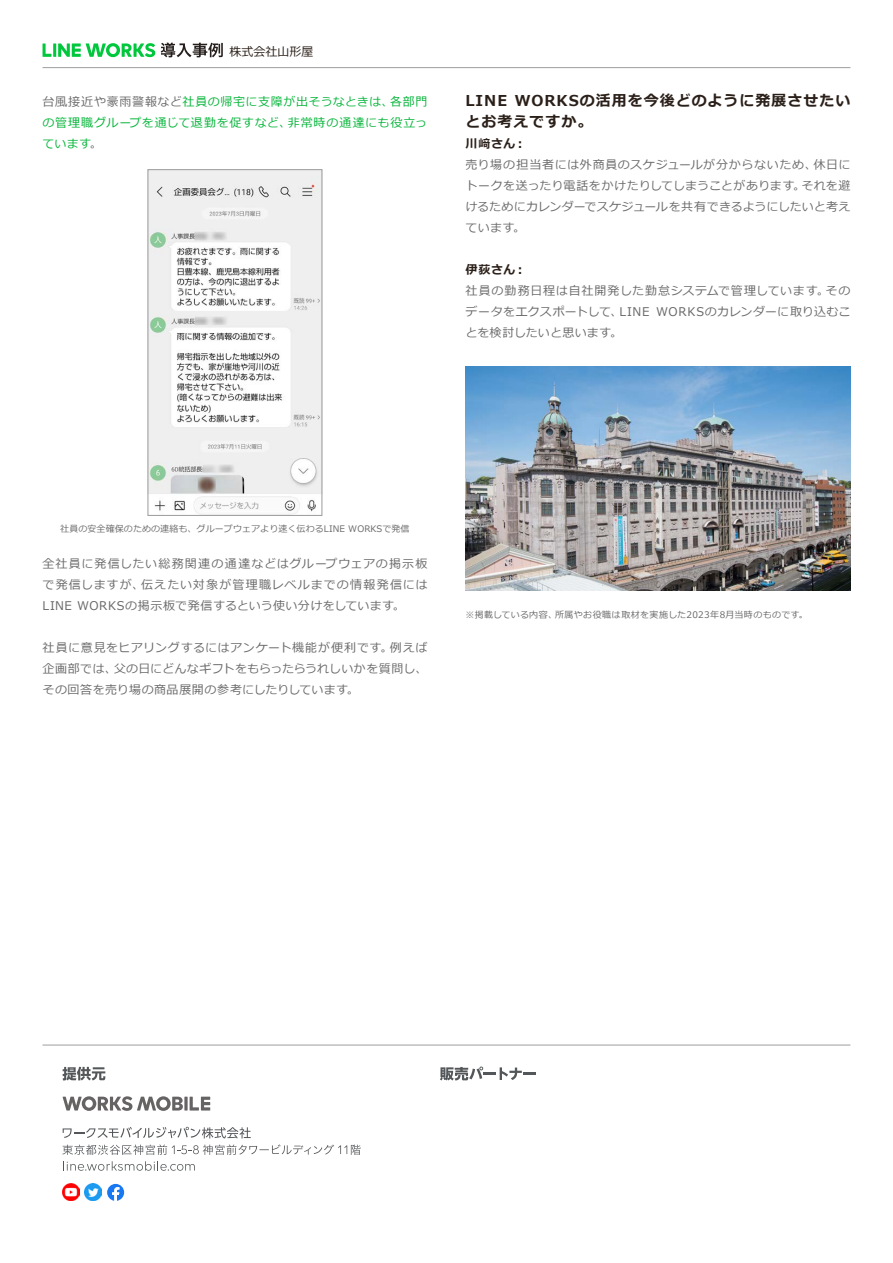
<style>
.page{position:relative;width:893px;height:1263px;background:#fff}
.page>*{position:absolute;margin:0;border:0;box-sizing:border-box;transform-origin:0 0}
.t1{font:700 15px/21px "Meiryo";letter-spacing:.065em;color:#2b2019}
.t2{font:12px/21px "Meiryo";letter-spacing:.04em;color:#6a6a6a}
.t3{font:12px/21px "Meiryo";letter-spacing:.015em;color:#6a6a6a}
.t4{font:12px/21px "Meiryo";letter-spacing:.05em;color:#07b53b}
.t5{font:12px/21px "Meiryo";letter-spacing:.09em;color:#6a6a6a;text-align:right}
.t6{font:700 12px "Meiryo";letter-spacing:.05em;color:#2b2019}
.t7{font:12px "Meiryo";color:#2b2019}
.t8{font:9px "Meiryo";letter-spacing:.01em;color:#6b6b6b}
.t9{font:9px "Meiryo";letter-spacing:.045em;color:#6a6a6a}
.t10{font:9px "Meiryo";letter-spacing:.02em;color:#6a6a6a}
.s1{color:#6a6a6a}
</style>
<div class="page">
<hr style="left:43px;top:67px;width:807px;height:1px;background:#9e9e9e">
<svg style="left:161px;top:43px;width:62px;height:14px"></svg>
<svg style="left:43px;top:43px;width:112px;height:14px"></svg>
<hr style="left:43px;top:1045px;width:807px;height:1px;background:#9e9e9e">
<svg style="left:440px;top:1066px;width:96px;height:14px"></svg>
<svg style="left:190px;top:1097px;width:20px;height:13px"></svg>
<svg style="left:184px;top:1097px;width:4px;height:13px"></svg>
<svg style="left:63px;top:1096px;width:120px;height:15px"></svg>
<svg style="left:63px;top:1067px;width:42px;height:13px"></svg>
<svg style="left:63px;top:1127px;width:188px;height:11px"></svg>
<svg style="left:62px;top:1144px;width:299px;height:11px"></svg>
<svg style="left:63px;top:1161px;width:132px;height:10px"></svg>
<img style="left:62px;top:1184px;width:17px;height:17px">
<img style="left:85px;top:1184px;width:17px;height:17px">
<svg style="left:107px;top:1184px;width:17px;height:17px"></svg>
<img style="left:150px;top:171px;width:170px;height:343px">
<div style="left:148px;top:169px;width:174px;height:347px;border:1px solid #9d9c9c"></div>
<img style="left:466px;top:367px;width:384px;height:223px">
<p class="t7" style="left:230px;top:43px;width:85px">株式会社山形屋</p>
<p class="t4" style="left:288px;top:92px;width:141px;text-indent:-245px"><span class="s1">台風接近や豪雨警報など</span>社員の帰宅に支障が出そうなときは、<br>非常時の通達にも役立っ</p>
<p class="t4" style="left:390px;top:92px;width:39px">各部門</p>
<p class="t4" style="left:43px;top:113px;width:250px">の管理職グループを通じて退勤を促すなど、ています<span class="s1">。</span></p>
<p class="t1" style="left:515px;top:91px;width:337px">WORKSの活用を今後どのように発展させたい</p>
<p class="t1" style="left:466px;top:91px;width:128px">LINE<br>とお考えですか。</p>
<p class="t6" style="left:466px;top:135px;width:62px">川﨑さん：</p>
<p class="t2" style="left:802px;top:155px;width:50px;text-indent:-336px">売り場の担当者には外商員のスケジュールが分からないため、<br>それを避</p>
<p class="t2" style="left:813px;top:155px;width:38px">休日に</p>
<p class="t3" style="left:466px;top:176px;width:386px">トークを送ったり電話をかけたりしてしまうことがあります。<br>けるためにカレンダーでスケジュールを共有できるようにしたいと考えています。</p>
<p class="t6" style="left:466px;top:261px;width:62px">伊荻さん：</p>
<p class="t2" style="left:825px;top:281px;width:26px">その</p>
<p class="t2" style="left:656px;top:281px;width:196px;text-indent:-190px">社員の勤務日程は自社開発した勤怠システムで管理しています。<br>WORKSのカレンダーに取り込むこ</p>
<p class="t3" style="left:466px;top:302px;width:158px">データをエクスポートして、とを検討したいと思います。</p>
<p class="t2" style="left:619px;top:302px;width:31px">LINE</p>
<p class="t8" style="left:60px;top:522px;width:351px">社員の安全確保のための連絡も、グループウェアより速く伝わるLINE WORKSで発信</p>
<p class="t5" style="left:43px;top:554px;width:386px">全社員に発信したい総務関連の通達などはグループウェアの掲示板伝えたい対象が管理職レベルまでの情報発信には</p>
<p class="t2" style="left:43px;top:575px;width:364px">で発信しますが、<br>LINE WORKSの掲示板で発信するという使い分けをしています。</p>
<p class="t2" style="left:390px;top:638px;width:39px">例えば</p>
<p class="t2" style="left:114px;top:638px;width:315px;text-indent:-71px">社員に意見をヒアリングするにはアンケート機能が便利です。<br>父の日にどんなギフトをもらったらうれしいかを質問し、</p>
<p class="t2" style="left:43px;top:659px;width:318px">企画部では、<br>その回答を売り場の商品展開の参考にしたりしています。</p>
<p class="t9" style="left:555px;top:608px;width:254px">所属やお役職は取材を実施した2023年8月当時のものです。</p>
<p class="t10" style="left:466px;top:608px;width:93px">※掲載している内容、</p>
</div>
